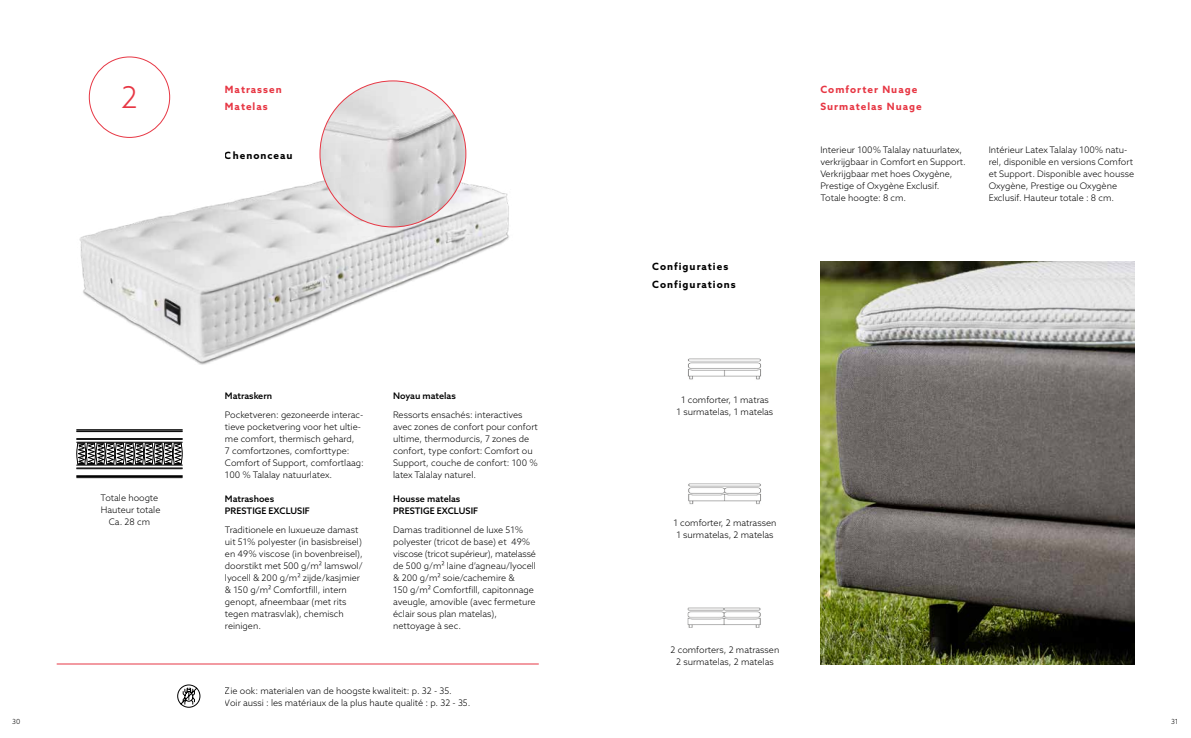
<style>
.page{position:relative;width:1191px;height:738px;background:#fff}
.page>*{position:absolute;margin:0;border:0;box-sizing:border-box;transform-origin:0 0}
.t1{font:300 30px "Azo Sans";color:#e73744}
.t2{font:700 10px/17.4px "Azo Sans";letter-spacing:.1em;color:#e73744}
.t3{font:700 10px/18px "Azo Sans";letter-spacing:.1em;color:#000}
.t4{font:300 9px/12px "Azo Sans";color:#000}
.t5{font:500 9px/12px "Azo Sans";color:#000}
.t6{font:300 7px "Azo Sans";color:#000}
</style>
<div class="page">
<img style="left:79px;top:56px;width:430px;height:309px">
<div style="left:89px;top:57px;width:81px;height:80px;border:1px solid #e73744;border-radius:50%"></div>
<img style="left:320px;top:81px;width:146px;height:146px;border-radius:73px">
<hr style="left:57px;top:663px;width:482px;height:1px;background:#e73744">
<img style="left:820px;top:261px;width:314px;height:403px">
<img style="left:688px;top:358px;width:73px;height:22px">
<img style="left:688px;top:483px;width:73px;height:22px">
<img style="left:687px;top:607px;width:74px;height:21px">
<svg style="left:177px;top:684px;width:23px;height:23px"></svg>
<svg style="left:76px;top:438px;width:106px;height:32px"></svg>
<hr style="left:77px;top:441px;width:105px;height:1px;background:#000">
<hr style="left:77px;top:464px;width:105px;height:1px;background:#000">
<hr style="left:77px;top:439px;width:105px;height:1px;background:#000">
<hr style="left:77px;top:467px;width:105px;height:1px;background:#000">
<hr style="left:77px;top:438px;width:105px;height:1px;background:#000">
<hr style="left:77px;top:468px;width:105px;height:1px;background:#000">
<hr style="left:77px;top:429px;width:105px;height:1px;background:#000">
<hr style="left:77px;top:477px;width:105px;height:1px;background:#000">
<hr style="left:77px;top:431px;width:105px;height:1px;background:#000">
<hr style="left:77px;top:430px;width:105px;height:1px;background:#000">
<hr style="left:77px;top:476px;width:105px;height:1px;background:#000">
<hr style="left:77px;top:475px;width:105px;height:1px;background:#000">
<h1 class="t1" style="left:121px;top:78px;width:18px">2</h1>
<p class="t2" style="left:225px;top:81px;width:58px">Matrassen<br>Matelas</p>
<p class="t3" style="left:225px;top:146px;width:69px">Chenonceau</p>
<p class="t4" style="left:101px;top:491px;width:61px;text-align:center">Totale hoogte<br>Hauteur totale<br>Ca. 28 cm</p>
<p class="t5" style="left:225px;top:389px;width:49px">Matraskern</p>
<p class="t4" style="left:225px;top:408px;width:140px">Pocketveren: gezoneerde interac&shy;tieve pocketvering voor het ultie&shy;me comfort, thermisch gehard,<br>7 comfortzones, comforttype:<br>Comfort of Support, comfortlaag:<br>100 % Talalay natuurlatex.</p>
<p class="t5" style="left:225px;top:492px;width:86px">Matrashoes<br>PRESTIGE EXCLUSIF</p>
<p class="t4" style="left:225px;top:523px;width:139px">Traditionele en luxueuze damast uit 51% polyester (in basisbreisel) en 49% viscose (in bovenbreisel), doorstikt met 500 g/m² lamswol/ lyocell &amp; 200 g/m² zijde/kasjmier &amp; 150 g/m² Comfortfill, intern genopt, afneembaar (met rits tegen matrasvlak), chemisch reinigen.</p>
<p class="t5" style="left:393px;top:389px;width:64px">Noyau matelas</p>
<p class="t4" style="left:393px;top:408px;width:146px">Ressorts ensachés: interactives avec zones de confort pour confort ultime, thermodurcis, 7 zones de confort, type confort: Comfort ou<br>Support, couche de confort: 100 % latex Talalay naturel.</p>
<p class="t5" style="left:393px;top:492px;width:86px">Housse matelas<br>PRESTIGE EXCLUSIF</p>
<p class="t4" style="left:393px;top:523px;width:144px">Damas traditionnel de luxe 51% polyester (tricot de base) et 49% viscose (tricot supérieur), matelassé de 500 g/m² laine d’agneau/lyocell &amp; 200 g/m² soie/cachemire &amp;<br>150 g/m² Comfortfill, capitonnage aveugle, amovible (avec fermeture éclair sous plan matelas), nettoyage à sec.</p>
<p class="t4" style="left:225px;top:684px;width:247px">Zie ook: materialen van de hoogste kwaliteit: p. 32 - 35.<br>Voir aussi : les matériaux de la plus haute qualité : p. 32 - 35.</p>
<p class="t3" style="left:652px;top:257px;width:85px">Configuraties<br>Configurations</p>
<p class="t4" style="left:676px;top:393px;width:98px;text-align:center">1 comforter, 1 matras<br>1 surmatelas, 1 matelas</p>
<p class="t4" style="left:673px;top:516px;width:104px;text-align:center">1 comforter, 2 matrassen<br>1 surmatelas, 2 matelas</p>
<p class="t2" style="left:820px;top:81px;width:103px">Comforter Nuage<br>Surmatelas Nuage</p>
<p class="t4" style="left:820px;top:143px;width:147px">Interieur 100% Talalay natuurlatex, verkrijgbaar in Comfort en Support.<br>Verkrijgbaar met hoes Oxygène,<br>Prestige of Oxygène Exclusif.<br>Totale hoogte: 8 cm.</p>
<p class="t4" style="left:988px;top:143px;width:147px">Intérieur Latex Talalay 100% natu&shy;rel, disponible en versions Comfort et Support. Disponible avec housse Oxygène, Prestige ou Oxygène Exclusif. Hauteur totale : 8 cm.</p>
<p class="t4" style="left:670px;top:643px;width:110px;text-align:center">2 comforters, 2 matrassen<br>2 surmatelas, 2 matelas</p>
<p class="t6" style="left:12px;top:716px;width:10px">30</p>
<p class="t6" style="left:1171px;top:716px;width:9px">31</p>
</div>
